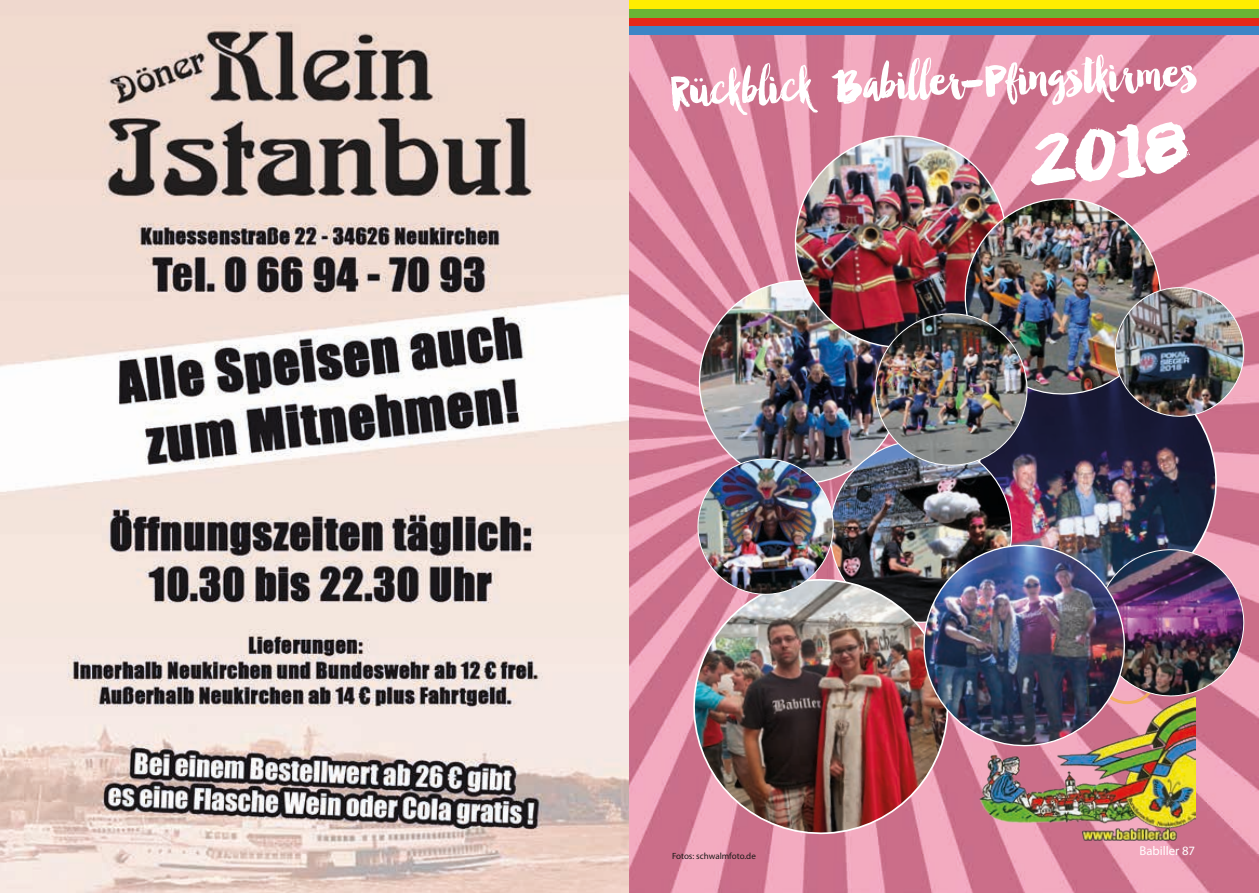
<style>
.page{position:relative;width:1259px;height:893px;background:#fff}
.page>*{position:absolute;margin:0;border:0;box-sizing:border-box;transform-origin:0 0}
.t1{font:105.15px "Manhattan Darling";color:#fff}
.t2{font:54px "Manhattan Darling";color:#fff}
.t3{font:12.75px "Myriad Pro";color:#fff}
.t4{font:9px "Myriad Pro";color:#181816}
</style>
<div class="page">
<img style="left:0;top:0;width:629px;height:893px">
<img style="left:629px;top:35px;width:630px;height:858px">
<img style="left:792px;top:133px;width:217px;height:63px">
<img style="left:690px;top:576px;width:261px;height:261px">
<div style="left:629px;top:0;width:630px;height:10px;background:#ffed00"></div>
<div style="left:629px;top:10px;width:630px;height:8px;background:#69b435"></div>
<div style="left:629px;top:18px;width:630px;height:8px;background:#e42819"></div>
<div style="left:629px;top:26px;width:630px;height:9px;background:#3d85c6"></div>
<img style="left:696px;top:196px;width:549px;height:552px">
<img style="left:978px;top:681px;width:217px;height:160px">
<p class="t2" style="left:670px;top:71px;width:525px;rotate:-2deg">Rückblick Babiller-Pfingstki rmes</p>
<h1 class="t1" style="left:1024px;top:119px;width:161px;rotate:-6deg">2018</h1>
<p class="t4" style="left:672px;top:851px;width:85px">Fotos: schwalmfoto.de</p>
<p class="t3" style="left:1139px;top:843px;width:57px">Babiller 87</p>
</div>
